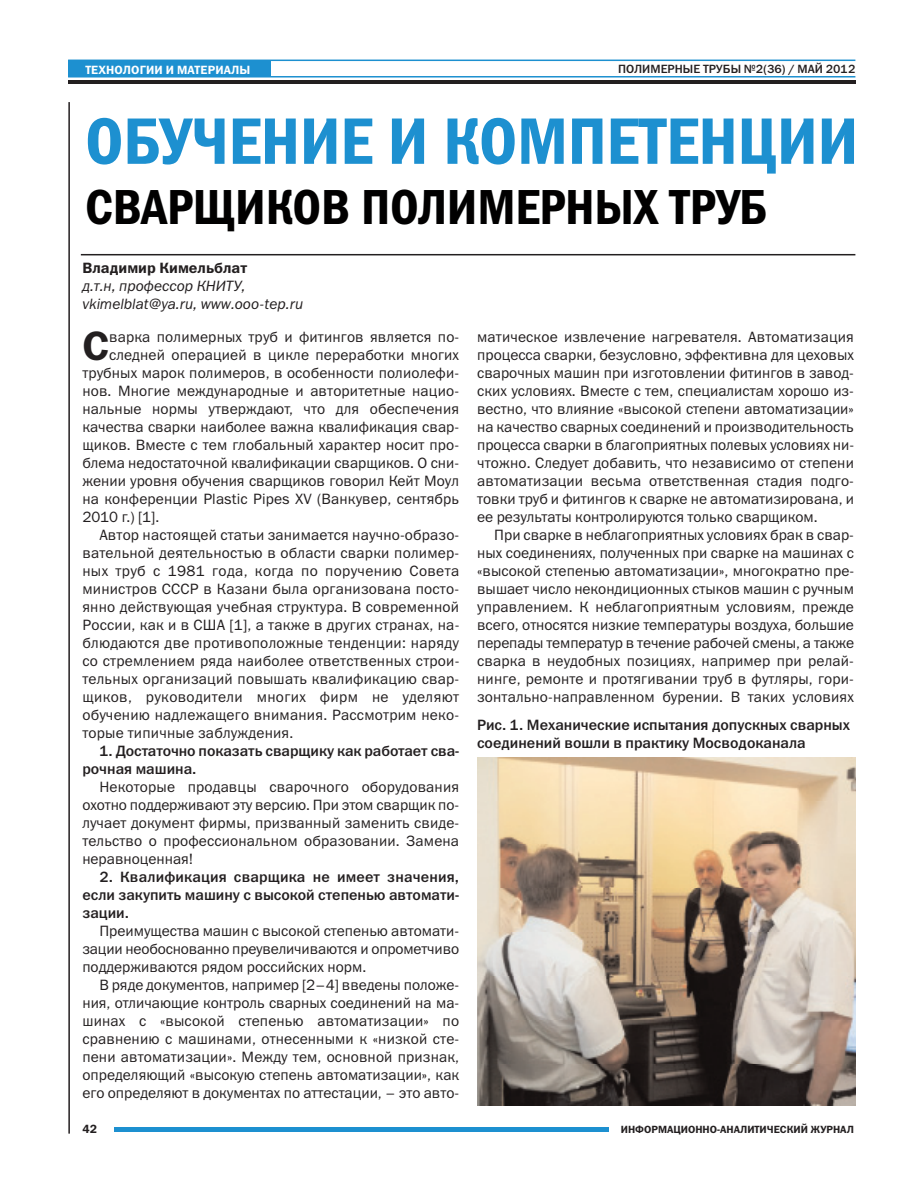
<style>
.page{position:relative;width:915px;height:1191px;background:#fff}
.page>*{position:absolute;margin:0;border:0;box-sizing:border-box;transform-origin:0 0}
.t1{font:66px "Franklin Gothic Demi Cond C";letter-spacing:-.005em;color:#1d90d0}
.t2{font:49.5px "Franklin Gothic Demi Cond C";letter-spacing:-.005em;color:#010000}
.t3{font:41.25px "Franklin Gothic Demi C";color:#231f20}
.t4{font:15px/18px "Franklin Gothic Book C";letter-spacing:.01em;color:#231f20;text-align:justify}
.t5{font:15px/18px "Franklin Gothic Medium C";color:#231f20}
.t6{font:italic 15px/18px "Franklin Gothic Book C";color:#231f20}
.t7{font:15px "Franklin Gothic Demi C";color:#231f20}
.t8{font:12px "Franklin Gothic Medium C";color:#231f20}
.t9{font:12px "Franklin Gothic Demi C";letter-spacing:.01em;color:#fff}
.t10{font:12px "Franklin Gothic Demi C";color:#231f20}
.t11{font:10.5px "Franklin Gothic Demi C";color:#231f20}
</style>
<div class="page">
<img style="left:477px;top:757px;width:378px;height:349px">
<hr style="left:81px;top:254px;width:774px;height:1px;background:#231f20">
<hr style="left:68px;top:102px;width:2px;height:1031px;background:#231f20">
<hr style="left:114px;top:1127px;width:494px;height:4px;background:#1d90d0">
<hr style="left:68px;top:76px;width:787px;height:1px;background:#1d90d0">
<hr style="left:68px;top:60px;width:787px;height:1px;background:#1d90d0">
<hr style="left:68px;top:80px;width:787px;height:3px;background:#231f20">
<div style="left:68px;top:60px;width:202px;height:16px;background:#1d90d0"></div>
<p class="t9" style="left:85px;top:62px;width:166px">ТЕХНОЛОГИИ И МАТЕРИАЛЫ</p>
<p class="t8" style="left:618px;top:62px;width:238px">ПОЛИМЕРНЫЕ ТРУБЫ №2(36) / МАЙ 2012</p>
<h1 class="t1" style="left:85px;top:102px;width:774px">ОБУЧЕНИЕ И КОМПЕТЕНЦИИ</h1>
<h2 class="t2" style="left:85px;top:178px;width:683px">СВАРЩИКОВ ПОЛИМЕРНЫХ ТРУБ</h2>
<p class="t7" style="left:82px;top:259px;width:166px">Владимир Кимельблат</p>
<p class="t6" style="left:82px;top:276px;width:222px">д.т.н, профессор КНИТУ, vkimelblat@ya.ru, www.ooo-tep.ru</p>
<h3 class="t3" style="left:82px;top:322px;width:28px">С</h3>
<p class="t4" style="left:109px;top:328px;width:351px">варка полимерных труб и фитингов является по-</p>
<p class="t4" style="left:109px;top:346px;width:351px">следней операцией в цикле переработки многих</p>
<p class="t4" style="left:82px;top:364px;width:378px">трубных марок полимеров, в особенности полиолефи-</p>
<p class="t4" style="left:82px;top:382px;width:378px">нов. Многие международные и авторитетные нацио-</p>
<p class="t4" style="left:82px;top:400px;width:378px">нальные нормы утверждают, что для обеспечения</p>
<p class="t4" style="left:82px;top:418px;width:378px">качества сварки наиболее важна квалификация свар-</p>
<p class="t4" style="left:82px;top:436px;width:378px">щиков. Вместе с тем глобальный характер носит про-</p>
<p class="t4" style="left:82px;top:454px;width:378px">блема недостаточной квалификации сварщиков. О сни-</p>
<p class="t4" style="left:82px;top:472px;width:378px">жении уровня обучения сварщиков говорил Кейт Моул</p>
<p class="t4" style="left:82px;top:490px;width:378px">на конференции Plastic Pipes XV (Ванкувер, сентябрь</p>
<p class="t4" style="left:82px;top:508px;width:78px">2010 г.) [1].</p>
<p class="t4" style="left:99px;top:526px;width:361px">Автор настоящей статьи занимается научно-образо-</p>
<p class="t4" style="left:82px;top:544px;width:378px">вательной деятельностью в области сварки полимер-</p>
<p class="t4" style="left:82px;top:562px;width:378px">ных труб с 1981 года, когда по поручению Совета</p>
<p class="t4" style="left:82px;top:580px;width:378px">министров СССР в Казани была организована посто-</p>
<p class="t4" style="left:82px;top:598px;width:378px">янно действующая учебная структура. В современной</p>
<p class="t4" style="left:82px;top:616px;width:378px">России, как и в США [1], а также в других странах, на-</p>
<p class="t4" style="left:82px;top:634px;width:378px">блюдаются две противоположные тенденции: наряду</p>
<p class="t4" style="left:82px;top:652px;width:378px">со стремлением ряда наиболее ответственных строи-</p>
<p class="t4" style="left:82px;top:670px;width:378px">тельных организаций повышать квалификацию свар-</p>
<p class="t4" style="left:82px;top:688px;width:378px">щиков, руководители многих фирм не уделяют</p>
<p class="t4" style="left:82px;top:706px;width:378px">обучению надлежащего внимания. Рассмотрим неко-</p>
<p class="t4" style="left:82px;top:724px;width:212px">торые типичные заблуждения.</p>
<p class="t5" style="left:82px;top:742px;width:378px;text-indent:17px">1. Достаточно показать сварщику как работает сва&shy;рочная машина.</p>
<p class="t4" style="left:82px;top:778px;width:378px;text-indent:17px">Некоторые продавцы сварочного оборудования охотно поддерживают эту версию. При этом сварщик по&shy;лучает документ фирмы, призванный заменить свиде&shy;тельство о профессиональном образовании. Замена неравноценная!</p>
<p class="t5" style="left:82px;top:868px;width:378px;text-align:justify;text-indent:17px">2. Квалификация сварщика не имеет значения, если закупить машину с высокой степенью автомати&shy;зации.</p>
<p class="t4" style="left:82px;top:922px;width:378px;text-indent:17px">Преимущества машин с высокой степенью автомати&shy;зации необоснованно преувеличиваются и опрометчиво поддерживаются рядом российских норм.</p>
<p class="t4" style="left:82px;top:976px;width:378px;text-indent:17px">В ряде документов, например [2–4] введены положе&shy;ния, отличающие контроль сварных соединений на ма&shy;шинах с «высокой степенью автоматизации» по сравнению с машинами, отнесенными к «низкой сте&shy;пени автоматизации». Между тем, основной признак, определяющий «высокую степень автоматизации», как его определяют в документах по аттестации, – это авто-</p>
<p class="t10" style="left:82px;top:1122px;width:16px">42</p>
<p class="t4" style="left:477px;top:328px;width:378px">матическое извлечение нагревателя. Автоматизация процесса сварки, безусловно, эффективна для цеховых сварочных машин при изготовлении фитингов в завод&shy;ских условиях. Вместе с тем, специалистам хорошо из&shy;вестно, что влияние «высокой степени автоматизации» на качество сварных соединений и производительность процесса сварки в благоприятных полевых условиях ни&shy;чтожно. Следует добавить, что независимо от степени автоматизации весьма ответственная стадия подго&shy;товки труб и фитингов к сварке не автоматизирована, и ее результаты контролируются только сварщиком.</p>
<p class="t4" style="left:477px;top:526px;width:378px;text-indent:17px">При сварке в неблагоприятных условиях брак в свар&shy;ных соединениях, полученных при сварке на машинах с «высокой степенью автоматизации», многократно пре&shy;вышает число некондиционных стыков машин с ручным управлением. К неблагоприятным условиям, прежде всего, относятся низкие температуры воздуха, большие перепады температур в течение рабочей смены, а также сварка в неудобных позициях, например при релай&shy;нинге, ремонте и протягивании труб в футляры, гори&shy;зонтально-направленном бурении. В таких условиях</p>
<p class="t5" style="left:477px;top:716px;width:374px">Рис. 1. Механические испытания допускных сварных соединений вошли в практику Мосводоканала</p>
<p class="t11" style="left:620px;top:1122px;width:234px">ИНФОРМАЦИОННО-АНАЛИТИЧЕСКИЙ ЖУРНАЛ</p>
</div>
